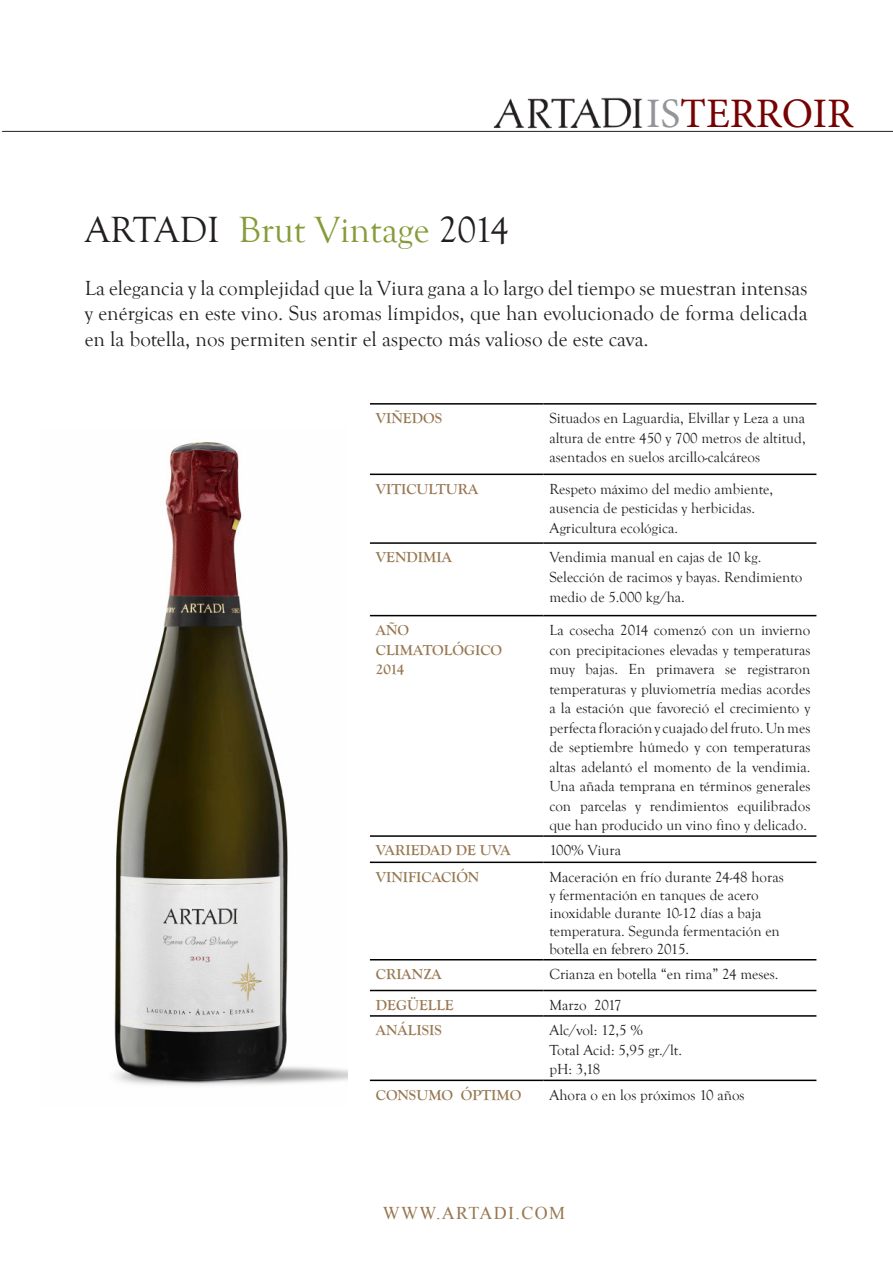
<style>
.page{position:relative;width:893px;height:1263px;background:#fff}
.page>*{position:absolute;margin:0;border:0;box-sizing:border-box;transform-origin:0 0}
.t1{font:42px "Minion Pro";color:#760202}
.t2{font:37.5px "Goudy Old Style T";color:#869b39}
.t3{font:21px/25.2px "Goudy Old Style T";color:#231f20;text-align:justify}
.t4{font:18px "Times New Roman";letter-spacing:.075em;color:#977751}
.t5{font:15px/19.5px "Goudy Old Style T";color:#231f20}
.t6{font:700 15px/19.5px "Goudy Old Style T";color:#977751}
.s1{color:#231f20}
.s2{color:#939598}
</style>
<div class="page">
<img style="left:491px;top:98px;width:151px;height:33px">
<hr style="left:2px;top:131px;width:891px;height:1px;background:#231f20">
<hr style="left:370px;top:403px;width:173px;height:2px;background:#000">
<hr style="left:543px;top:403px;width:273px;height:2px;background:#000">
<hr style="left:370px;top:474px;width:173px;height:1px;background:#000">
<hr style="left:543px;top:474px;width:273px;height:1px;background:#000">
<hr style="left:370px;top:542px;width:173px;height:2px;background:#000">
<hr style="left:543px;top:542px;width:273px;height:2px;background:#000">
<hr style="left:370px;top:615px;width:173px;height:1px;background:#000">
<hr style="left:543px;top:615px;width:273px;height:1px;background:#000">
<hr style="left:370px;top:835px;width:173px;height:2px;background:#000">
<hr style="left:543px;top:835px;width:273px;height:2px;background:#000">
<hr style="left:370px;top:861px;width:173px;height:2px;background:#000">
<hr style="left:543px;top:861px;width:273px;height:2px;background:#000">
<hr style="left:370px;top:959px;width:173px;height:1px;background:#000">
<hr style="left:543px;top:959px;width:273px;height:1px;background:#000">
<hr style="left:370px;top:990px;width:173px;height:1px;background:#000">
<hr style="left:543px;top:990px;width:273px;height:1px;background:#000">
<hr style="left:370px;top:1015px;width:173px;height:2px;background:#000">
<hr style="left:543px;top:1015px;width:273px;height:2px;background:#000">
<hr style="left:370px;top:1079px;width:173px;height:2px;background:#000">
<hr style="left:543px;top:1079px;width:273px;height:2px;background:#000">
<img style="left:114px;top:442px;width:234px;height:644px">
<p class="t2" style="left:85px;top:209px;width:425px"><span class="s1">ARTADI</span> Brut Vintage <span class="s1">2014</span></p>
<p class="t1" style="left:646px;top:85px;width:208px"><span class="s2">IS</span>TERROIR</p>
<p class="t3" style="left:85px;top:276px;width:724px">La elegancia y la complejidad que la Viura gana a lo largo del tiempo se muestran intensas y enérgicas en este vino. Sus aromas límpidos, que han evolucionado de forma delicada en la botella, nos permiten sentir el aspecto más valioso de este cava.</p>
<p class="t6" style="left:376px;top:409px;width:68px">VIÑEDOS</p>
<p class="t5" style="left:549px;top:409px;width:258px;text-align:justify">Situados en Laguardia, Elvillar y Leza a una altura de entre 450 y 700 metros de altitud, asentados en suelos arcillo-calcáreos</p>
<p class="t6" style="left:376px;top:479px;width:104px">VITICULTURA</p>
<p class="t5" style="left:549px;top:479px;width:225px">Respeto máximo del medio ambiente, ausencia de pesticidas y herbicidas.<br>Agricultura ecológica.</p>
<p class="t6" style="left:376px;top:548px;width:78px">VENDIMIA</p>
<p class="t5" style="left:549px;top:548px;width:255px">Vendimia manual en cajas de 10 kg.<br>Selección de racimos y bayas. Rendimiento medio de 5.000 kg/ha.</p>
<p class="t6" style="left:376px;top:620px;width:128px">AÑO<br>CLIMATOLÓGICO<br>2014</p>
<p class="t5" style="left:549px;top:621px;width:263px;text-align:justify">La cosecha 2014 comenzó con un invierno con precipitaciones elevadas y temperaturas muy bajas. En primavera se registraron temperaturas y pluviometría medias acordes a la estación que favoreció el crecimiento y perfecta floración y cuajado del fruto. Un mes de septiembre húmedo y con temperaturas altas adelantó el momento de la vendimia.<br>Una añada temprana en términos generales con parcelas y rendimientos equilibrados que han producido un vino fino y delicado.</p>
<p class="t6" style="left:376px;top:841px;width:136px">VARIEDAD DE UVA</p>
<p class="t5" style="left:549px;top:841px;width:73px">100% Viura</p>
<p class="t6" style="left:376px;top:867px;width:105px">VINIFICACIÓN</p>
<p class="t5" style="left:549px;top:868px;width:236px;line-height:18px">Maceración en frío durante 24-48 horas y fermentación en tanques de acero inoxidable durante 10-12 días a baja temperatura. Segunda fermentación en botella en febrero 2015.</p>
<p class="t6" style="left:376px;top:965px;width:67px">CRIANZA</p>
<p class="t5" style="left:549px;top:965px;width:231px">Crianza en botella “en rima” 24 meses.</p>
<p class="t6" style="left:376px;top:995px;width:79px">DEGÜELLE</p>
<p class="t5" style="left:549px;top:995px;width:74px">Marzo 2017</p>
<p class="t6" style="left:376px;top:1021px;width:67px">ANÁLISIS</p>
<p class="t5" style="left:549px;top:1021px;width:95px">Alc/vol: 12,5 %</p>
<p class="t5" style="left:549px;top:1040px;width:134px">Total Acid: 5,95 gr./lt.</p>
<p class="t5" style="left:549px;top:1060px;width:52px">pH: 3,18</p>
<p class="t6" style="left:376px;top:1085px;width:147px">CONSUMO ÓPTIMO</p>
<p class="t5" style="left:549px;top:1085px;width:197px">Ahora o en los próximos 10 años</p>
<p class="t4" style="left:383px;top:1201px;width:184px">WWW.ARTADI.COM</p>
</div>
